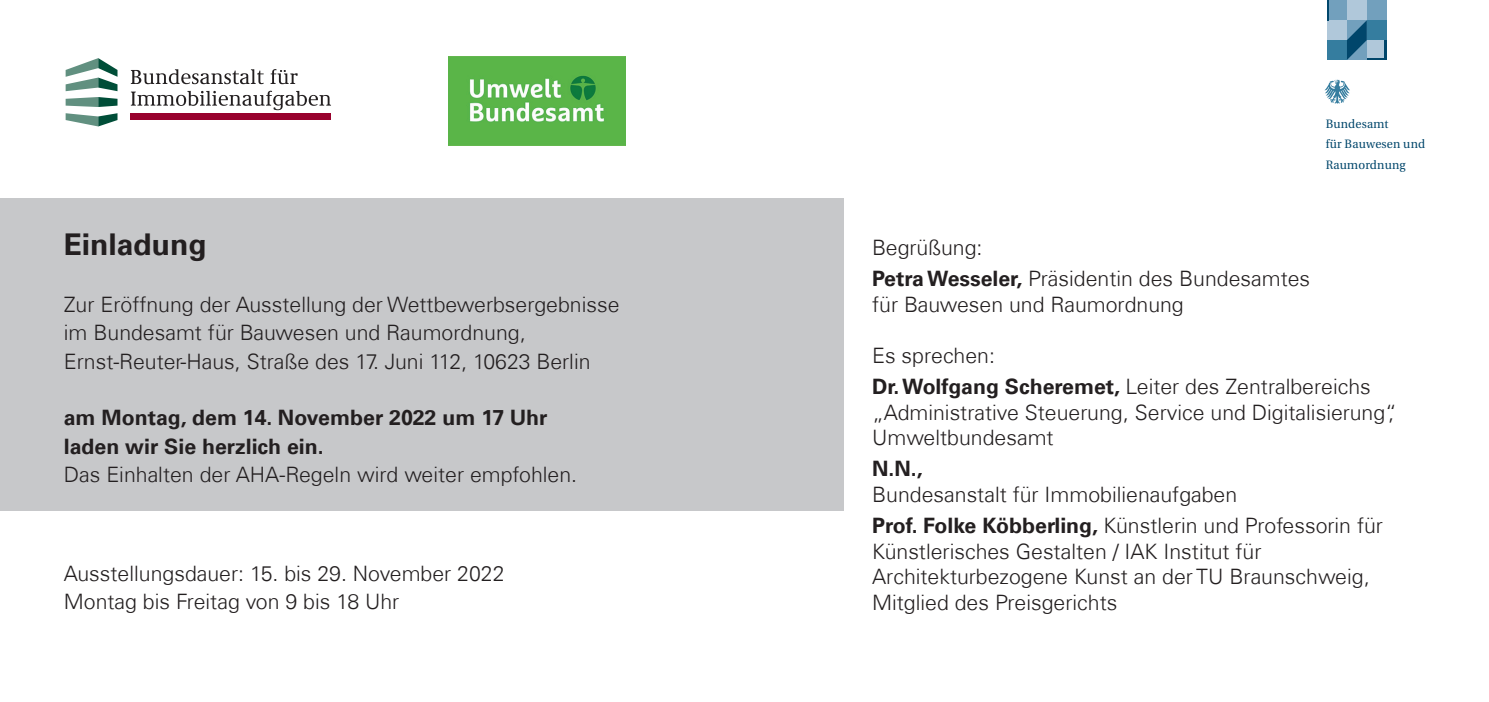
<style>
.page{position:relative;width:1489px;height:702px;background:#fff}
.page>*{position:absolute;margin:0;border:0;box-sizing:border-box;transform-origin:0 0}
.t1{font:700 30px "Univers Com 65";color:#231f20}
.t2{font:300 21.25px/28.2px "Univers Com 45";color:#231f20}
.t3{font:700 21.25px/28.2px "Univers Com 65";color:#231f20}
.t4{font:12.25px/20.5px "Utopia";color:#00466b}
.s1{font-family:"Univers Com 65";font-weight:700}
</style>
<div class="page">
<div style="left:0;top:198px;width:843px;height:312px;background:#c7c8ca"></div>
<img style="left:448px;top:57px;width:178px;height:88px">
<div style="left:1326px;top:0;width:20px;height:20px;background:#72a0bd"></div>
<div style="left:1346px;top:0;width:20px;height:20px;background:#b0c8da"></div>
<div style="left:1366px;top:0;width:20px;height:20px;background:#72a0bd"></div>
<div style="left:1326px;top:20px;width:20px;height:20px;background:#b0c8da"></div>
<div style="left:1366px;top:20px;width:20px;height:20px;background:#357d9f"></div>
<div style="left:1326px;top:40px;width:20px;height:20px;background:#357d9f"></div>
<div style="left:1366px;top:40px;width:20px;height:20px;background:#b0c8da"></div>
<svg style="left:1346px;top:20px;width:20px;height:40px"></svg>
<hr style="left:1326px;top:0;width:2px;height:20px;background:#00466b">
<hr style="left:1384px;top:40px;width:2px;height:20px;background:#00466b">
<hr style="left:1366px;top:58px;width:20px;height:2px;background:#00466b">
<svg style="left:1324px;top:80px;width:25px;height:24px"></svg>
<svg style="left:66px;top:113px;width:51px;height:13px"></svg>
<svg style="left:66px;top:97px;width:51px;height:10px"></svg>
<svg style="left:66px;top:58px;width:51px;height:33px"></svg>
<div style="left:131px;top:113px;width:200px;height:7px;background:#98012d"></div>
<svg style="left:131px;top:91px;width:200px;height:19px"></svg>
<svg style="left:131px;top:69px;width:133px;height:15px"></svg>
<svg style="left:270px;top:69px;width:27px;height:15px"></svg>
<p class="t4" style="left:1325px;top:115px;width:101px">Bundesamt<br>für Bauwesen und<br>Raumordnung</p>
<h1 class="t1" style="left:64px;top:227px;width:145px">Einladung</h1>
<p class="t2" style="left:872px;top:232px;width:439px;line-height:31.2px">Begrüßung:<br><span class="s1">Petra Wesseler,</span> Präsidentin des Bundesamtes</p>
<p class="t2" style="left:872px;top:290px;width:313px">für Bauwesen und Raumordnung</p>
<p class="t2" style="left:872px;top:340px;width:500px;line-height:31.2px">Es sprechen:<br><span class="s1">Dr. Wolfgang Scheremet,</span> Leiter des Zentralbereichs</p>
<p class="t2" style="left:872px;top:399px;width:526px;line-height:25.5px">„Administrative Steuerung, Service und Digitalisierung“,<br>Umweltbundesamt</p>
<p class="t3" style="left:872px;top:455px;width:52px">N.N.,</p>
<p class="t2" style="left:872px;top:479px;width:512px;line-height:31.2px">Bundesanstalt für Immobilienaufgaben<br><span class="s1">Prof. Folke Köbberling,</span> Künstlerin und Professorin für</p>
<p class="t2" style="left:872px;top:538px;width:499px;line-height:25.5px">Künstlerisches Gestalten / IAK Institut für<br>Architekturbezogene Kunst an der TU Braunschweig,<br>Mitglied des Preisgerichts</p>
<p class="t2" style="left:64px;top:290px;width:557px">Zur Eröffnung der Ausstellung der Wettbewerbsergebnisse im Bundesamt für Bauwesen und Raumordnung,<br>Ernst-Reuter-Haus, Straße des 17. Juni 112, 10623 Berlin</p>
<p class="t3" style="left:64px;top:404px;width:485px">am Montag, dem 14. November 2022 um 17 Uhr laden wir Sie herzlich ein.</p>
<p class="t2" style="left:64px;top:460px;width:515px">Das Einhalten der AHA-Regeln wird weiter empfohlen.</p>
<p class="t2" style="left:64px;top:559px;width:442px">Ausstellungsdauer: 15. bis 29. November 2022<br>Montag bis Freitag von 9 bis 18 Uhr</p>
</div>
